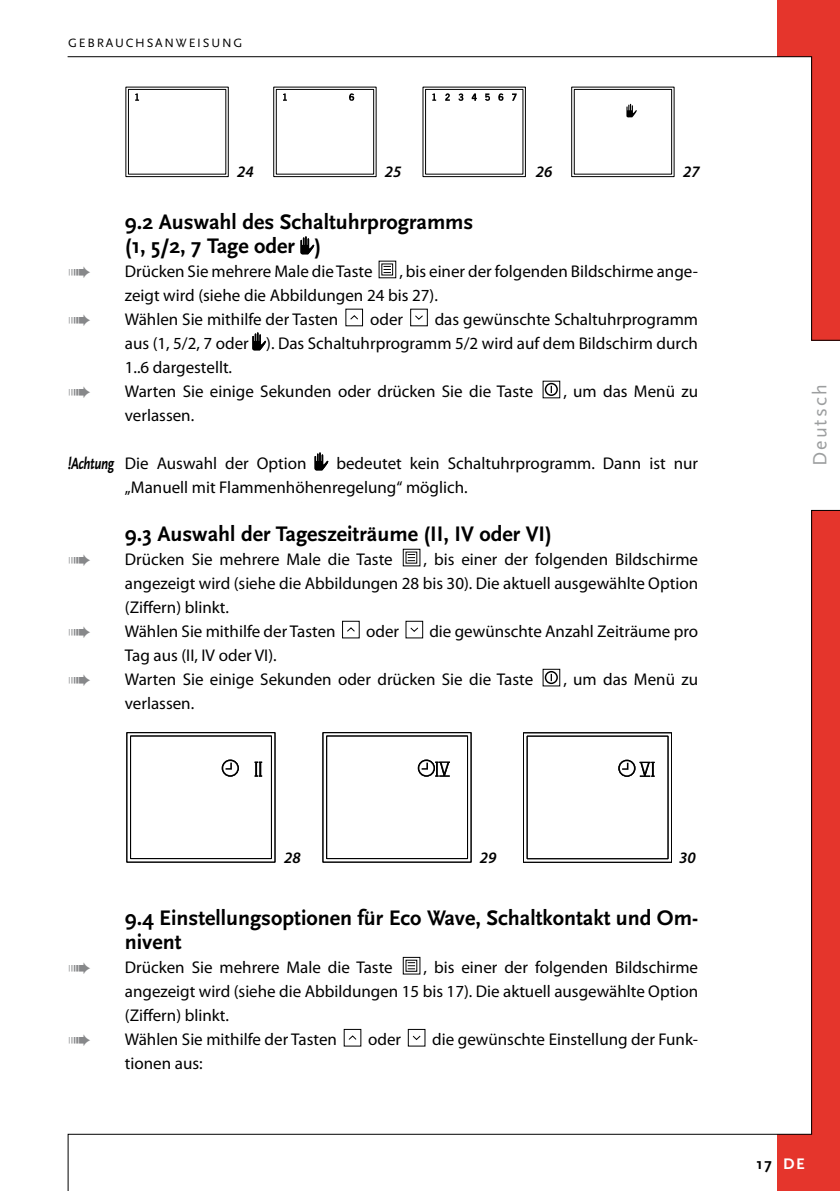
<style>
.page{position:relative;width:840px;height:1191px;background:#fff}
.page>*{position:absolute;margin:0;border:0;box-sizing:border-box;transform-origin:0 0}
.t1{font:700 22px/24px "Scala Sans";color:#000}
.t2{font:20px "Scala Sans";letter-spacing:.105em;color:#9c9e9f}
.t3{font:17px/24px "Myriad Pro";color:#000;text-align:justify}
.t4{font:italic 600 16px "Myriad Pro";color:#000}
.t5{font:700 16px "Scala Sans";color:#000}
.t6{font:700 16px "Scala Sans";color:#fff}
.t7{font:12.6px "Scala Sans";letter-spacing:.145em;color:#000}
.s1{font-family:"Scala Sans";font-weight:700;font-style:italic}
</style>
<div class="page">
<svg style="left:810px;top:57px;width:29px;height:283px;background:#dd3a31"></svg>
<svg style="left:811px;top:510px;width:28px;height:624px;background:#c72e26"></svg>
<svg style="left:300px;top:236px;width:14px;height:18px"></svg>
<svg style="left:383px;top:266px;width:8px;height:7px"></svg>
<div style="left:345px;top:309px;width:18px;height:17px;border:1px solid #000"></div>
<svg style="left:350px;top:315px;width:8px;height:5px"></svg>
<div style="left:410px;top:309px;width:17px;height:17px;border:1px solid #000"></div>
<svg style="left:415px;top:315px;width:8px;height:5px"></svg>
<svg style="left:252px;top:332px;width:14px;height:18px"></svg>
<div style="left:544px;top:383px;width:13px;height:13px;border:1px solid #000;border-radius:50%"></div>
<svg style="left:314px;top:452px;width:14px;height:18px"></svg>
<svg style="left:407px;top:554px;width:8px;height:7px"></svg>
<div style="left:342px;top:621px;width:17px;height:17px;border:1px solid #000"></div>
<svg style="left:347px;top:627px;width:8px;height:5px"></svg>
<div style="left:405px;top:621px;width:18px;height:17px;border:1px solid #000"></div>
<svg style="left:410px;top:627px;width:9px;height:5px"></svg>
<div style="left:542px;top:669px;width:18px;height:17px;border:1px solid #000"></div>
<div style="left:544px;top:671px;width:13px;height:13px;border:1px solid #000;border-radius:50%"></div>
<div style="left:402px;top:957px;width:18px;height:17px;border:1px solid #000"></div>
<svg style="left:407px;top:962px;width:8px;height:7px"></svg>
<div style="left:343px;top:1029px;width:18px;height:17px;border:1px solid #000"></div>
<svg style="left:348px;top:1035px;width:9px;height:5px"></svg>
<div style="left:407px;top:1029px;width:18px;height:17px;border:1px solid #000"></div>
<svg style="left:412px;top:1035px;width:9px;height:5px"></svg>
<svg style="left:221px;top:759px;width:18px;height:17px"></svg>
<svg style="left:254px;top:761px;width:8px;height:15px"></svg>
<div style="left:223px;top:761px;width:14px;height:14px;background:#fff;border-radius:50%"></div>
<svg style="left:225px;top:762px;width:7px;height:7px"></svg>
<div style="left:130px;top:735px;width:141px;height:124px;border:1px solid #000"></div>
<div style="left:126px;top:732px;width:149px;height:130px;border:1px solid #000"></div>
<svg style="left:417px;top:759px;width:18px;height:17px"></svg>
<div style="left:419px;top:761px;width:14px;height:14px;background:#fff;border-radius:50%"></div>
<svg style="left:435px;top:761px;width:15px;height:15px"></svg>
<svg style="left:421px;top:762px;width:7px;height:7px"></svg>
<div style="left:326px;top:735px;width:141px;height:124px;border:1px solid #000"></div>
<div style="left:322px;top:732px;width:149px;height:130px;border:1px solid #000"></div>
<svg style="left:618px;top:759px;width:17px;height:18px"></svg>
<svg style="left:639px;top:762px;width:15px;height:15px"></svg>
<svg style="left:619px;top:761px;width:14px;height:14px"></svg>
<svg style="left:621px;top:762px;width:7px;height:8px"></svg>
<div style="left:526px;top:736px;width:142px;height:123px;border:1px solid #000"></div>
<div style="left:523px;top:732px;width:148px;height:130px;border:1px solid #000"></div>
<svg style="left:135px;top:93px;width:4px;height:8px"></svg>
<div style="left:128px;top:89px;width:98px;height:85px;border:1px solid #000"></div>
<svg style="left:283px;top:93px;width:4px;height:8px"></svg>
<svg style="left:349px;top:93px;width:5px;height:8px"></svg>
<div style="left:276px;top:89px;width:97px;height:85px;border:1px solid #000"></div>
<div style="left:273px;top:87px;width:103px;height:90px;border:1px solid #000"></div>
<svg style="left:432px;top:93px;width:4px;height:8px"></svg>
<svg style="left:512px;top:93px;width:4px;height:8px"></svg>
<svg style="left:498px;top:93px;width:5px;height:8px"></svg>
<svg style="left:485px;top:93px;width:5px;height:8px"></svg>
<svg style="left:471px;top:93px;width:5px;height:8px"></svg>
<svg style="left:445px;top:93px;width:4px;height:8px"></svg>
<svg style="left:458px;top:93px;width:5px;height:8px"></svg>
<div style="left:425px;top:89px;width:98px;height:85px;border:1px solid #000"></div>
<div style="left:573px;top:89px;width:98px;height:85px;border:1px solid #000"></div>
<div style="left:571px;top:87px;width:103px;height:90px;border:1px solid #000"></div>
<svg style="left:626px;top:104px;width:10px;height:13px"></svg>
<div style="left:777px;top:1134px;width:62px;height:57px;background:#e5352c"></div>
<div style="left:777px;top:0;width:62px;height:57px;background:#e5352c"></div>
<hr style="left:68px;top:56px;width:743px;height:1px;background:#000">
<svg style="left:68px;top:1133px;width:743px;height:58px"></svg>
<p class="t7" style="left:68px;top:36px;width:176px">GEBRAUCHSANWEISUNG</p>
<p class="t4" style="left:237px;top:162px;width:18px">24</p>
<p class="t4" style="left:384px;top:162px;width:18px">25</p>
<p class="t4" style="left:535px;top:162px;width:18px">26</p>
<p class="t4" style="left:682px;top:162px;width:18px">27</p>
<p class="t1" style="left:125px;top:210px;width:350px">9.2 Auswahl des Schaltuhrprogramms (1, 5/2, 7 Tage oder )</p>
<p class="t3" style="left:125px;top:259px;width:249px">Drücken Sie mehrere Male die Taste</p>
<p class="t3" style="left:125px;top:259px;width:574px;text-indent:274px">, bis einer der folgenden Bildschirme ange&shy;zeigt wird (siehe die Abbildungen 24 bis 27).</p>
<p class="t3" style="left:125px;top:307px;width:215px">Wählen Sie mithilfe der Tasten</p>
<p class="t3" style="left:370px;top:307px;width:34px">oder</p>
<p class="t3" style="left:125px;top:307px;width:574px;text-indent:310px">das gewünschte Schaltuhrprogramm aus (1, 5/2, 7 oder ). Das Schaltuhrprogramm 5/2 wird auf dem Bildschirm durch 1..6 dargestellt.</p>
<p class="t3" style="left:125px;top:379px;width:409px">Warten Sie einige Sekunden oder drücken Sie die Taste</p>
<p class="t3" style="left:563px;top:379px;width:136px">, um das Menü zu</p>
<p class="t3" style="left:125px;top:403px;width:71px">verlassen.</p>
<p class="t3" style="left:68px;top:451px;width:240px"><span class="s1">!Achtung</span> Die Auswahl der Option</p>
<p class="t3" style="left:125px;top:451px;width:574px;text-indent:211px">bedeutet kein Schaltuhrprogramm. Dann ist nur „Manuell mit Flammenhöhenregelung“ möglich.</p>
<p class="t1" style="left:125px;top:522px;width:428px">9.3 Auswahl der Tageszeiträume (II, IV oder VI)</p>
<p class="t3" style="left:125px;top:547px;width:269px">Drücken Sie mehrere Male die Taste</p>
<p class="t3" style="left:125px;top:547px;width:574px;text-indent:298px">, bis einer der folgenden Bildschirme angezeigt wird (siehe die Abbildungen 28 bis 30). Die aktuell ausgewählte Option (Ziffern) blinkt.</p>
<p class="t3" style="left:125px;top:619px;width:212px">Wählen Sie mithilfe der Tasten</p>
<p class="t3" style="left:366px;top:619px;width:34px">oder</p>
<p class="t3" style="left:429px;top:619px;width:270px">die gewünschte Anzahl Zeiträume pro</p>
<p class="t3" style="left:125px;top:643px;width:153px">Tag aus (II, IV oder VI).</p>
<p class="t3" style="left:125px;top:667px;width:409px">Warten Sie einige Sekunden oder drücken Sie die Taste</p>
<p class="t3" style="left:563px;top:667px;width:136px">, um das Menü zu</p>
<p class="t3" style="left:125px;top:691px;width:71px">verlassen.</p>
<p class="t4" style="left:284px;top:847px;width:18px">28</p>
<p class="t4" style="left:479px;top:847px;width:18px">29</p>
<p class="t4" style="left:678px;top:847px;width:18px">30</p>
<p class="t1" style="left:125px;top:906px;width:574px">9.4 Einstellungsoptionen für Eco Wave, Schaltkontakt und Om&shy;nivent</p>
<p class="t3" style="left:125px;top:955px;width:269px">Drücken Sie mehrere Male die Taste</p>
<p class="t3" style="left:125px;top:955px;width:574px;text-indent:298px">, bis einer der folgenden Bildschirme angezeigt wird (siehe die Abbildungen 15 bis 17). Die aktuell ausgewählte Option (Ziffern) blinkt.</p>
<p class="t3" style="left:125px;top:1027px;width:213px">Wählen Sie mithilfe der Tasten</p>
<p class="t3" style="left:368px;top:1027px;width:34px">oder</p>
<p class="t3" style="left:432px;top:1027px;width:267px">die gewünschte Einstellung der Funk-</p>
<p class="t3" style="left:125px;top:1051px;width:79px">tionen aus:</p>
<p class="t2" style="left:808px;top:466px;width:83px;rotate:-90deg">Deutsch</p>
<p class="t5" style="left:756px;top:1154px;width:17px">17</p>
<p class="t6" style="left:782px;top:1154px;width:23px">DE</p>
</div>
